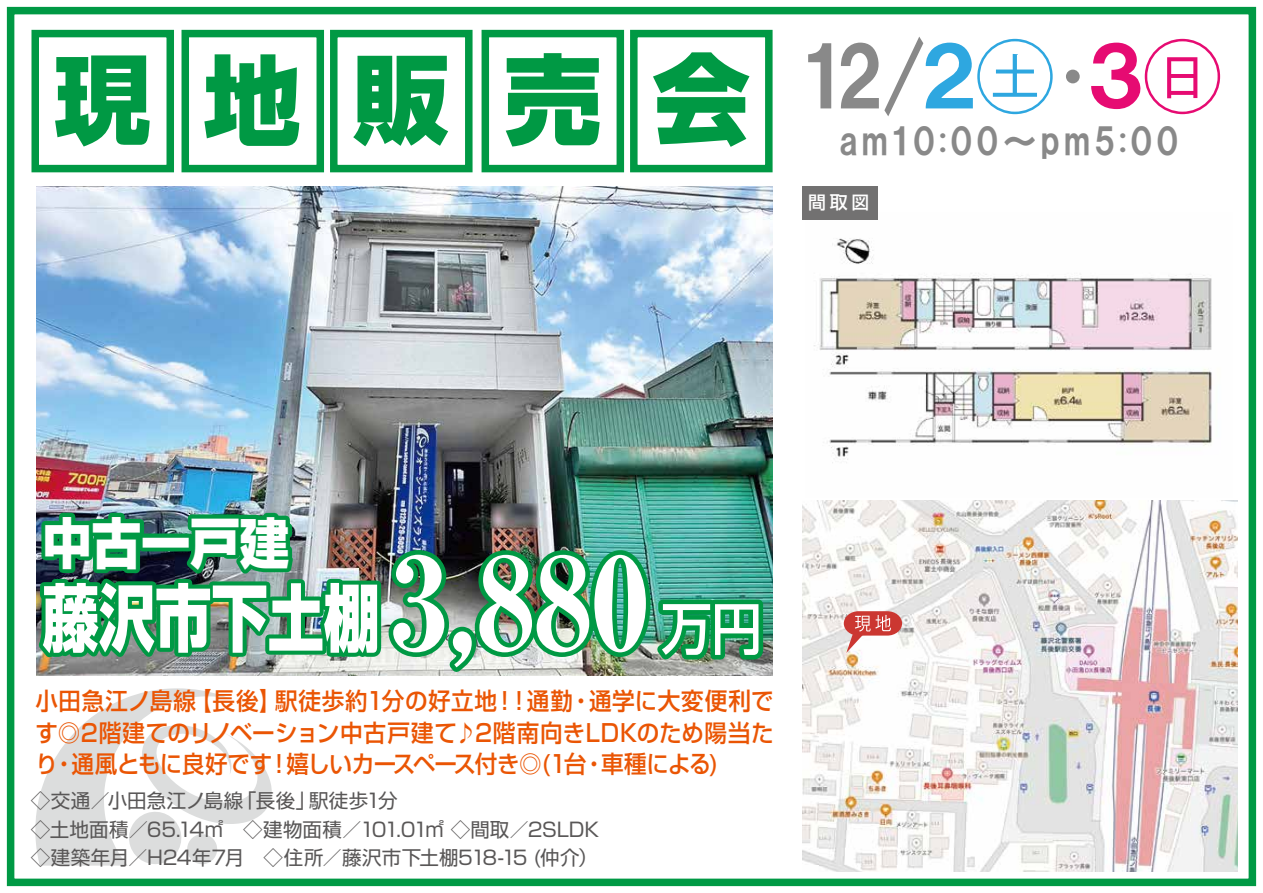
<style>
.page{position:relative;width:1263px;height:893px;background:#fff}
.page>*{position:absolute;margin:0;border:0;box-sizing:border-box;transform-origin:0 0}
.t1{font:800 97.5px "Shin Go Pr 5";letter-spacing:.53em;color:#094}
.t2{font:81px "HGP Soei Kakugothic UB";color:#898989}
.t3{font:800 73.05px "Shin Go Pr 5";color:#fff;scale:.77 1}
.t4{font:500 55.95px "Shin Go Pr 5";color:#fff;scale:.9 1}
.t5{font:800 54.9px "Shin Go Pr 5";color:#fff;scale:.9 1}
.t6{font:36px "HGP Soei Kakugothic UB";letter-spacing:.095em;color:#898989}
.t7{font:500 24px/31.5px "Shin Go Pr 5";letter-spacing:-.01em;color:#ea5504;text-align:justify;scale:.94 1}
.t8{font:19.5px/28.5px "Shin Go Pr 5";color:#595757}
.t9{font:500 18px "Shin Go Pr 5";color:#fff}
.s1{color:#2ea7e0}
.s2{font-family:"Koz Go Pro";color:#2ea7e0}
.s3{font-family:"Shin Go Pr 5"}
.s4{color:#e60b72}
.s5{font-family:"Koz Go Pro";color:#e60b72}
.s6{font-family:"Ryumin Pr 5";font-size:127.2px}
</style>
<div class="page">
<img style="left:814px;top:238px;width:398px;height:225px">
<img style="left:36px;top:186px;width:737px;height:489px">
<img style="left:35px;top:509px;width:733px;height:357px">
<img style="left:802px;top:501px;width:435px;height:370px">
<svg style="left:844px;top:611px;width:58px;height:42px"></svg>
<div style="left:7px;top:7px;width:1249px;height:879px;border:8px solid #094"></div>
<div style="left:31px;top:30px;width:143px;height:142px;border:8px solid #094"></div>
<div style="left:181px;top:30px;width:143px;height:142px;border:8px solid #094"></div>
<div style="left:330px;top:30px;width:142px;height:142px;border:8px solid #094"></div>
<div style="left:481px;top:30px;width:143px;height:142px;border:8px solid #094"></div>
<div style="left:630px;top:30px;width:142px;height:142px;border:8px solid #094"></div>
<div style="left:802px;top:186px;width:76px;height:34px;background:#727171"></div>
<h1 class="t1" style="left:54px;top:22px;width:697px">現地販売会</h1>
<h2 class="t2" style="left:797px;top:36px;width:427px">12/<span class="s1">２</span><span class="s2">㊏</span><span class="s3">・</span><span class="s4">３</span><span class="s5">㊐</span></h2>
<h3 class="t6" style="left:839px;top:123px;width:341px">am10:00～pm5:00</h3>
<p class="t9" style="left:808px;top:187px;width:63px">間取図</p>
<h3 class="t5" style="left:43px;top:499px;width:276px">中古一戸建</h3>
<h3 class="t3" style="left:43px;top:560px;width:789px">藤沢市下土棚 <span class="s6">3,880</span></h3>
<h3 class="t4" style="left:661px;top:583px;width:113px">万円</h3>
<p class="t7" style="left:35px;top:683px;width:787px">小田急江ノ島線【長後】駅徒歩約1分の好立地！！通勤・通学に大変便利です◎2階建てのリノベーション中古戸建て♪2階南向きLDKのため陽当たり・通風ともに良好です！嬉しいカースペース付き◎(1台・車種による)</p>
<p class="t8" style="left:31px;top:784px;width:570px">◇交通／小田急江ノ島線「長後」駅徒歩1分<br>◇土地面積／65.14㎡　◇建物面積／101.01㎡ ◇間取／2SLDK ◇建築年月／H24年7月　◇住所／藤沢市下土棚518-15 (仲介）</p>
</div>
